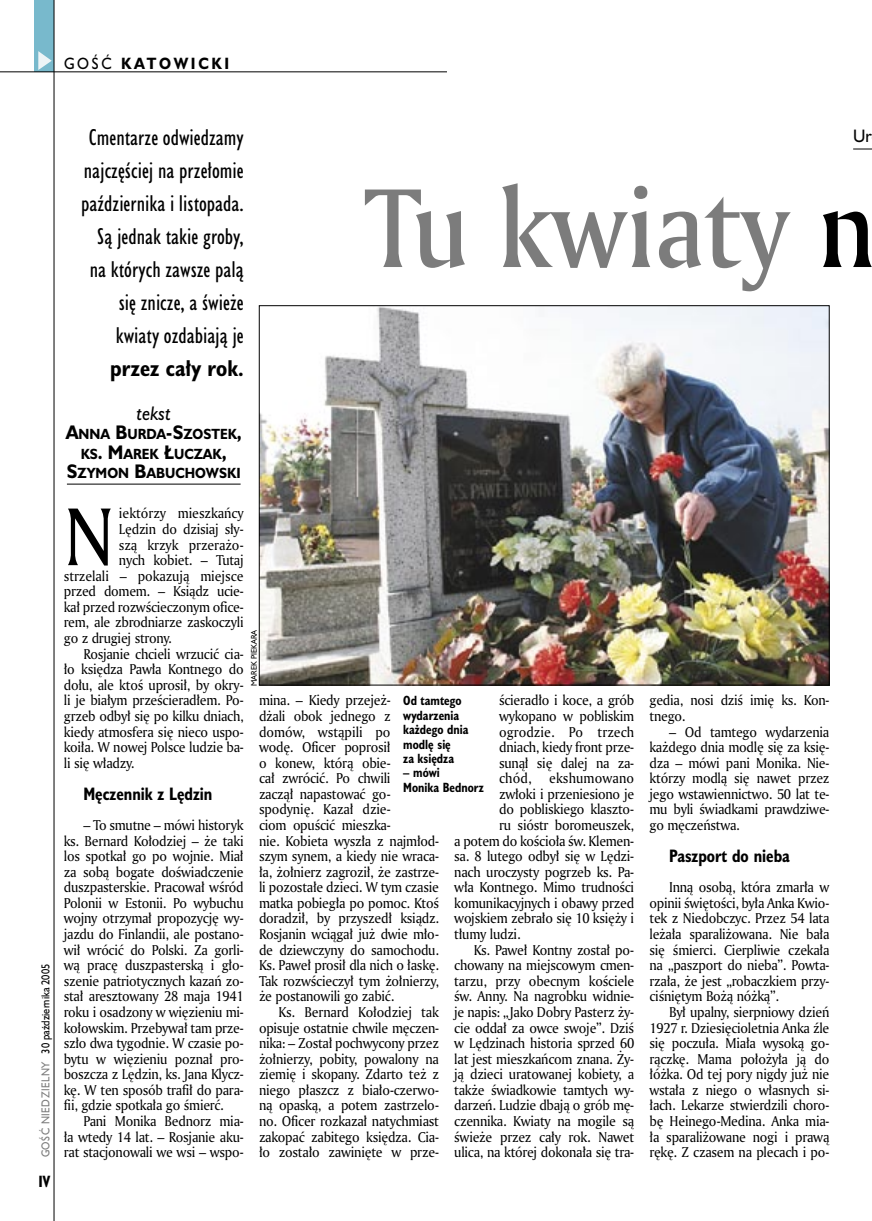
<style>
.page{position:relative;width:872px;height:1221px;background:#fff}
.page>*{position:absolute;margin:0;border:0;box-sizing:border-box;transform-origin:0 0}
._05_tytyl_AmMd_72_pt{font:108px "Amerigo Md PL";color:#7c7c7c;scale:.9 1}
._02_body_z_incjalem_4{font:79.05px "Amerigo PL";color:#000;scale:.94 1}
._06-1_lead_prawy_HuCn_14_pt{font:21px/33px "Humanst 521 Cn PL";color:#000;text-align:right}
._12_autor_HuBd{font:italic 18px "Humanst 521 PL";color:#000;scale:.9 1}
._04_srodtytul_HuCB_11_pt{font:700 16.5px "Humanst 521 Cn PL";color:#000;scale:.94 1}
._04-3_nadtytul_lokal{font:16.5px "Humanst 521 PL";color:#000;scale:.94 1}
._15a_temat_lewo{font:700 15px "Humanst 521 PL";letter-spacing:.2em;color:#000;scale:.9 1}
._16_pagina_lewa{font:700 15px "Humanst 521 Cn PL";color:#000;scale:.94 1}
._01_body_tekst{font:13.8px/15.6px "Amerigo PL";letter-spacing:-.02em;color:#000;text-align:justify;scale:.94 1}
._02_body_z_incjalem_4-2{font:13.8px "Amerigo PL";letter-spacing:-.02em;color:#000;scale:.94 1}
._01_body_tekst-2{font:13.8px "Amerigo PL";letter-spacing:.01em;color:#000;scale:.94 1}
._12_autor_HuBd-2{font:700 13.5px/19.5px "Humanst 521 PL";color:#000;text-align:center;scale:.9 1}
._09_podpis_zdjecia_HuCnB{font:700 12.3px/14.4px "Humanst 521 Cn PL";color:#000;scale:.94 1}
._18_data_lewa{font:10.5px "Humanst 521 PL";color:#000;scale:.9 1}
._18a_data_lewa_GOSC{font:10.5px "Humanst 521 PL";letter-spacing:.05em;color:#7c7c7c;scale:.9 1}
._09a_autor_zdjecia_Hu_5_pt{font:7.5px "Humanst 521 PL";color:#000;scale:.94 1}
.s1{font-weight:400}
.s2{font-weight:700}
.s3{font-size:18px}
.s4{color:#000}
</style>
<div class="page">
<div style="left:35px;top:0;width:19px;height:72px;background:#78b9cc"></div>
<svg style="left:38px;top:51px;width:14px;height:19px"></svg>
<hr style="left:54px;top:0;width:1px;height:1220px;background:#000">
<hr style="left:0;top:72px;width:447px;height:1px;background:#000">
<hr style="left:67px;top:483px;width:174px;height:1px;background:#000">
<svg style="left:853px;top:149px;width:19px;height:1px"></svg>
<img style="left:261px;top:307px;width:566px;height:376px">
<p class="_15a_temat_lewo" style="left:64px;top:53px;width:185px"><span class="s1">GOŚĆ</span> KATOWICKI</p>
<p class="_18_data_lewa" style="left:38px;top:1053px;width:101px;rotate:-90deg">30 października 2005</p>
<p class="_18a_data_lewa_GOSC" style="left:38px;top:1157px;width:108px;rotate:-90deg">GOŚĆ NIEDZIELNY</p>
<p class="_16_pagina_lewa" style="left:38px;top:1170px;width:14px">IV</p>
<p class="_06-1_lead_prawy_HuCn_14_pt" style="left:81px;top:121px;width:164px">Cmentarze odwiedzamy najczęściej na przełomie października i listopada.<br>Są jednak takie groby, na których zawsze palą się znicze, a świeże kwiaty ozdabiają je <span class="s2">przez cały rok.</span></p>
<p class="_12_autor_HuBd" style="left:137px;top:401px;width:40px">tekst</p>
<p class="_12_autor_HuBd-2" style="left:66px;top:424px;width:197px"><span class="s3">A</span>NNA <span class="s3">B</span>URDA<span class="s3">-S</span>ZOSTEK<span class="s3">,<br></span>KS<span class="s3">. M</span>AREK <span class="s3">Ł</span>UCZAK<span class="s3">,<br>S</span>ZYMON <span class="s3">B</span>ABUCHOWSKI</p>
<p class="_02_body_z_incjalem_4" style="left:64px;top:484px;width:55px">N</p>
<p class="_02_body_z_incjalem_4-2" style="left:119px;top:504px;width:134px">iektórzy mieszkańcy</p>
<p class="_04-3_nadtytul_lokal" style="left:853px;top:124px;width:21px">Ur</p>
<p class="_05_tytyl_AmMd_72_pt" style="left:363px;top:156px;width:570px">Tu kwiaty <span class="s4">n</span></p>
<p class="_02_body_z_incjalem_4-2" style="left:119px;top:520px;width:134px">Lędzin do dzisiaj sły-</p>
<p class="_02_body_z_incjalem_4-2" style="left:119px;top:535px;width:134px">szą krzyk przerażo-</p>
<p class="_02_body_z_incjalem_4-2" style="left:119px;top:551px;width:134px">nych kobiet. – Tutaj</p>
<p class="_02_body_z_incjalem_4-2" style="left:64px;top:566px;width:193px">strzelali – pokazują miejsce</p>
<p class="_02_body_z_incjalem_4-2" style="left:64px;top:582px;width:193px">przed domem. – Ksiądz ucie-</p>
<p class="_02_body_z_incjalem_4-2" style="left:64px;top:597px;width:193px">kał przed rozwścieczonym ofice-</p>
<p class="_02_body_z_incjalem_4-2" style="left:64px;top:613px;width:193px">rem, ale zbrodniarze zaskoczyli</p>
<p class="_02_body_z_incjalem_4-2" style="left:64px;top:629px;width:116px">go z drugiej strony.</p>
<p class="_01_body_tekst" style="left:64px;top:645px;width:193px;text-indent:20px">Rosjanie chcieli wrzucić cia&shy;ło księdza Pawła Kontnego do dołu, ale ktoś uprosił, by okry&shy;li je białym prześcieradłem. Po&shy;grzeb odbył się po kilku dniach, kiedy atmosfera się nieco uspo&shy;koiła. W nowej Polsce ludzie ba&shy;li się władzy.</p>
<p class="_04_srodtytul_HuCB_11_pt" style="left:83px;top:782px;width:139px">Męczennik z Lędzin</p>
<p class="_01_body_tekst" style="left:64px;top:816px;width:193px;text-indent:20px">– To smutne – mówi historyk ks. Bernard Kołodziej – że taki los spotkał go po wojnie. Miał za sobą bogate doświadczenie duszpasterskie. Pracował wśród Polonii w Estonii. Po wybuchu wojny otrzymał propozycję wy&shy;jazdu do Finlandii, ale postano&shy;wił wrócić do Polski. Za gorli&shy;wą pracę duszpasterską i gło&shy;szenie patriotycznych kazań zo&shy;stał aresztowany 28 maja 1941 roku i osadzony w więzieniu mi&shy;kołowskim. Przebywał tam prze&shy;szło dwa tygodnie. W czasie po&shy;bytu w więzieniu poznał pro&shy;boszcza z Lędzin, ks. Jana Klycz&shy;kę. W ten sposób trafił do para&shy;fii, gdzie spotkała go śmierć.</p>
<p class="_01_body_tekst" style="left:64px;top:1112px;width:193px;text-indent:20px">Pani Monika Bednorz mia&shy;ła wtedy 14 lat. – Rosjanie aku&shy;rat stacjonowali we wsi – wspo-</p>
<p class="_09a_autor_zdjecia_Hu_5_pt" style="left:249px;top:685px;width:61px;rotate:-90deg">MAREK PIEKARA</p>
<p class="_01_body_tekst" style="left:259px;top:692px;width:193px;text-align:left">mina. – Kiedy przejeż-<br>dżali obok jednego z domów, wstąpili po<br>wodę. Oficer poprosił<br>o konew, którą obie-<br>cał zwrócić. Po chwili<br>zaczął napastować go&shy;spodynię. Kazał dzie-<br>ciom opuścić mieszka-<br>nie. Kobieta wyszła z najmłod&shy;szym synem, a kiedy nie wraca&shy;ła, żołnierz zagroził, że zastrze&shy;li pozostałe dzieci. W tym czasie matka pobiegła po pomoc. Ktoś doradził, by przyszedł ksiądz.<br>Rosjanin wciągał już dwie mło&shy;de dziewczyny do samochodu.<br>Ks. Paweł prosił dla nich o łaskę.<br>Tak rozwścieczył tym żołnierzy, że postanowili go zabić.</p>
<p class="_01_body_tekst" style="left:259px;top:1003px;width:193px;text-indent:20px">Ks. Bernard Kołodziej tak opisuje ostatnie chwile męczen&shy;nika: – Został pochwycony przez żołnierzy, pobity, powalony na ziemię i skopany. Zdarto też z niego płaszcz z biało-czerwo&shy;ną opaską, a potem zastrzelo&shy;no. Oficer rozkazał natychmiast zakopać zabitego księdza. Cia&shy;ło zostało zawinięte w prze-</p>
<p class="_01_body_tekst" style="left:499px;top:692px;width:145px">ścieradło i koce, a grób wykopano w pobliskim ogrodzie. Po trzech dniach, kiedy front prze&shy;sunął się dalej na za&shy;chód,</p>
<p class="_01_body_tekst" style="left:649px;top:692px;width:193px">gedia, nosi dziś imię ks. Kon&shy;tnego.</p>
<p class="_01_body_tekst" style="left:649px;top:723px;width:193px;text-indent:20px">– Od tamtego wydarzenia każdego dnia modlę się za księ&shy;dza – mówi pani Monika. Nie&shy;którzy modlą się nawet przez jego wstawiennictwo. 50 lat te&shy;mu byli świadkami prawdziwe&shy;go męczeństwa.</p>
<p class="_04_srodtytul_HuCB_11_pt" style="left:669px;top:844px;width:130px">Paszport do nieba</p>
<p class="_01_body_tekst" style="left:649px;top:879px;width:193px;text-indent:20px">Inną osobą, która zmarła w opinii świętości, była Anka Kwio&shy;tek z Niedobczyc. Przez 54 lata leżała sparaliżowana. Nie bała się śmierci. Cierpliwie czekała na „paszport do nieba”. Powta&shy;rzała, że jest „robaczkiem przy&shy;ciśniętym Bożą nóżką”.</p>
<p class="_01_body_tekst" style="left:649px;top:1003px;width:193px;text-indent:20px">Był upalny, sierpniowy dzień 1927 r. Dziesięcioletnia Anka źle się poczuła. Miała wysoką go&shy;rączkę. Mama położyła ją do łóżka. Od tej pory nigdy już nie wstała z niego o własnych si&shy;łach. Lekarze stwierdzili choro&shy;bę Heinego-Medina. Anka mia&shy;ła sparaliżowane nogi i prawą rękę. Z czasem na plecach i po-</p>
<p class="_09_podpis_zdjecia_HuCnB" style="left:403px;top:693px;width:71px">Od tamtego wydarzenia każdego dnia modlę się<br>za księdza</p>
<p class="_09_podpis_zdjecia_HuCnB" style="left:403px;top:765px;width:87px">– mówi<br>Monika Bednorz</p>
<p class="_01_body_tekst-2" style="left:549px;top:769px;width:92px">ekshumowano</p>
<p class="_01_body_tekst" style="left:499px;top:785px;width:145px">zwłoki i przeniesiono je</p>
<p class="_01_body_tekst" style="left:499px;top:801px;width:145px">do pobliskiego klaszto-</p>
<p class="_01_body_tekst" style="left:499px;top:816px;width:145px">ru sióstr boromeuszek,</p>
<p class="_01_body_tekst" style="left:454px;top:832px;width:193px">a potem do kościoła św. Klemen-</p>
<p class="_01_body_tekst" style="left:454px;top:848px;width:193px">sa. 8 lutego odbył się w Lędzi-</p>
<p class="_01_body_tekst" style="left:454px;top:863px;width:193px">nach uroczysty pogrzeb ks. Pa-</p>
<p class="_01_body_tekst" style="left:454px;top:879px;width:193px">wła Kontnego. Mimo trudności</p>
<p class="_01_body_tekst" style="left:454px;top:894px;width:193px">komunikacyjnych i obawy przed</p>
<p class="_01_body_tekst" style="left:454px;top:910px;width:193px">wojskiem zebrało się 10 księży i</p>
<p class="_01_body_tekst" style="left:454px;top:925px;width:72px">tłumy ludzi.</p>
<p class="_01_body_tekst" style="left:454px;top:941px;width:193px;text-indent:20px">Ks. Paweł Kontny został po&shy;chowany na miejscowym cmen&shy;tarzu, przy obecnym kościele św. Anny. Na nagrobku widnie&shy;je napis: „Jako Dobry Pasterz ży&shy;cie oddał za owce swoje”. Dziś w Lędzinach historia sprzed 60 lat jest mieszkańcom znana. Ży&shy;ją dzieci uratowanej kobiety, a także świadkowie tamtych wy&shy;darzeń. Ludzie dbają o grób mę&shy;czennika. Kwiaty na mogile są świeże przez cały rok. Nawet ulica, na której dokonała się tra-</p>
</div>
